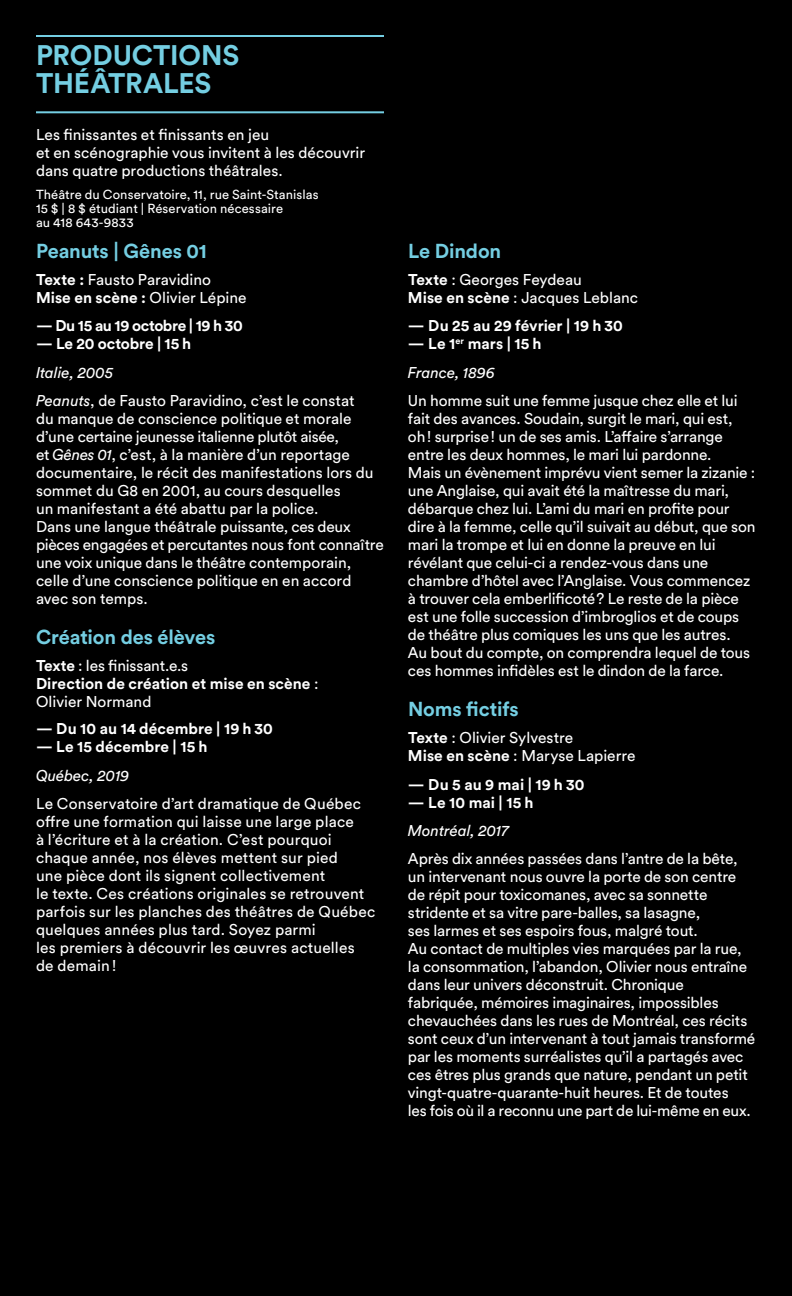
<style>
.page{position:relative;width:792px;height:1296px;background:#000}
.page>*{position:absolute;margin:0;border:0;box-sizing:border-box;transform-origin:0 0}
.t1{font:700 28px/28px "Circular Std";letter-spacing:-.005em;color:#74cee2}
.t2{font:700 20px "Circular Std";letter-spacing:-.005em;color:#74cee2}
.t3{font:15.6px/18px "Circular Std";letter-spacing:-.005em;color:#fff}
.t4{font:700 15.6px/18px "Circular Std";letter-spacing:.005em;color:#fff}
.t5{font:italic 15.6px "Circular Std";color:#fff}
.t6{font:700 15.6px "Circular Std";letter-spacing:-.02em;color:#fff}
.t7{font:13px/14px "Circular Std";letter-spacing:.005em;color:#fff}
.s1{font-weight:700}
.s2{font-style:italic}
.s3{font-weight:400}
.s4{font-weight:400;font-style:italic}
</style>
<div class="page">
<hr style="left:36px;top:111px;width:348px;height:2px;background:#74cee2">
<hr style="left:36px;top:35px;width:348px;height:2px;background:#74cee2">
<h1 class="t1" style="left:36px;top:41px;width:205px">PRODUCTIONS<br>THÉÂTRALES</h1>
<p class="t3" style="left:36px;top:126px;width:331px">Les finissantes et finissants en jeu<br>et en scénographie vous invitent à les découvrir dans quatre productions théâtrales.</p>
<p class="t7" style="left:36px;top:188px;width:284px">Théâtre du Conservatoire, 11, rue Saint-Stanislas<br>15 $ | 8 $ étudiant | Réservation nécessaire<br>au 418 643-9833</p>
<p class="t2" style="left:36px;top:238px;width:172px">Peanuts | Gênes 01</p>
<p class="t3" style="left:36px;top:270px;width:212px"><span class="s1">Texte :</span> Fausto Paravidino<br><span class="s1">Mise en scène :</span> Olivier Lépine</p>
<p class="t6" style="left:36px;top:316px;width:208px">— Du 15 au 19 octobre | 19 h 30</p>
<p class="t4" style="left:36px;top:334px;width:157px">— Le 20 octobre | 15 h</p>
<p class="t3" style="left:36px;top:358px;width:320px;line-height:28.4px"><span class="s2">Italie, 2005<br>Peanuts</span>, de Fausto Paravidino, c’est le constat</p>
<p class="t3" style="left:36px;top:409px;width:349px">du manque de conscience politique et morale d’une certaine jeunesse italienne plutôt aisée,<br>et <span class="s2">Gênes 01</span>, c’est, à la manière d’un reportage documentaire, le récit des manifestations lors du sommet du G8 en 2001, au cours desquelles<br>un manifestant a été abattu par la police.<br>Dans une langue théâtrale puissante, ces deux pièces engagées et percutantes nous font connaître une voix unique dans le théâtre contemporain, celle d’une conscience politique en en accord avec son temps.</p>
<p class="t2" style="left:36px;top:624px;width:181px">Création des élèves</p>
<p class="t4" style="left:36px;top:656px;width:284px">Texte <span class="s3">: les finissant.e.s<br></span>Direction de création et mise en scène <span class="s3">:<br>Olivier Normand</span></p>
<p class="t4" style="left:36px;top:719px;width:238px">— Du 10 au 14 décembre | 19 h 30</p>
<p class="t4" style="left:36px;top:737px;width:173px">— Le 15 décembre | 15 h</p>
<p class="t5" style="left:36px;top:766px;width:95px">Québec, 2019</p>
<p class="t3" style="left:36px;top:794px;width:341px">Le Conservatoire d’art dramatique de Québec offre une formation qui laisse une large place<br>à l’écriture et à la création. C’est pourquoi chaque année, nos élèves mettent sur pied<br>une pièce dont ils signent collectivement<br>le texte. Ces créations originales se retrouvent parfois sur les planches des théâtres de Québec quelques années plus tard. Soyez parmi<br>les premiers à découvrir les œuvres actuelles de demain!</p>
<p class="t2" style="left:408px;top:238px;width:95px">Le Dindon</p>
<p class="t3" style="left:408px;top:270px;width:232px"><span class="s1">Texte</span> : Georges Feydeau<br><span class="s1">Mise en scène</span> : Jacques Leblanc</p>
<p class="t4" style="left:408px;top:316px;width:216px">— Du 25 au 29 février | 19 h 30</p>
<p class="t4" style="left:408px;top:329px;width:135px;line-height:28.4px">— Le 1<sup>er</sup> mars | 15 h<br><span class="s4">France, 1896</span></p>
<p class="t3" style="left:408px;top:392px;width:349px">Un homme suit une femme jusque chez elle et lui fait des avances. Soudain, surgit le mari, qui est, oh! surprise! un de ses amis. L’affaire s’arrange entre les deux hommes, le mari lui pardonne.<br>Mais un évènement imprévu vient semer la zizanie : une Anglaise, qui avait été la maîtresse du mari, débarque chez lui. L’ami du mari en profite pour dire à la femme, celle qu’il suivait au début, que son mari la trompe et lui en donne la preuve en lui révélant que celui-ci a rendez-vous dans une chambre d’hôtel avec l’Anglaise. Vous commencez à trouver cela emberlificoté? Le reste de la pièce est une folle succession d’imbroglios et de coups de théâtre plus comiques les uns que les autres.<br>Au bout du compte, on comprendra lequel de tous ces hommes infidèles est le dindon de la farce.</p>
<p class="t2" style="left:408px;top:696px;width:112px">Noms fictifs</p>
<p class="t3" style="left:408px;top:728px;width:229px"><span class="s1">Texte</span> : Olivier Sylvestre<br><span class="s1">Mise en scène</span> : Maryse Lapierre</p>
<p class="t4" style="left:408px;top:775px;width:178px">— Du 5 au 9 mai | 19 h 30</p>
<p class="t4" style="left:408px;top:793px;width:127px">— Le 10 mai | 15 h</p>
<p class="t5" style="left:408px;top:821px;width:102px">Montréal, 2017</p>
<p class="t3" style="left:408px;top:850px;width:349px">Après dix années passées dans l’antre de la bête, un intervenant nous ouvre la porte de son centre de répit pour toxicomanes, avec sa sonnette stridente et sa vitre pare-balles, sa lasagne,<br>ses larmes et ses espoirs fous, malgré tout.<br>Au contact de multiples vies marquées par la rue, la consommation, l’abandon, Olivier nous entraîne dans leur univers déconstruit. Chronique fabriquée, mémoires imaginaires, impossibles chevauchées dans les rues de Montréal, ces récits sont ceux d’un intervenant à tout jamais transformé par les moments surréalistes qu’il a partagés avec ces êtres plus grands que nature, pendant un petit vingt-quatre-quarante-huit heures. Et de toutes<br>les fois où il a reconnu une part de lui-même en eux.</p>
</div>
